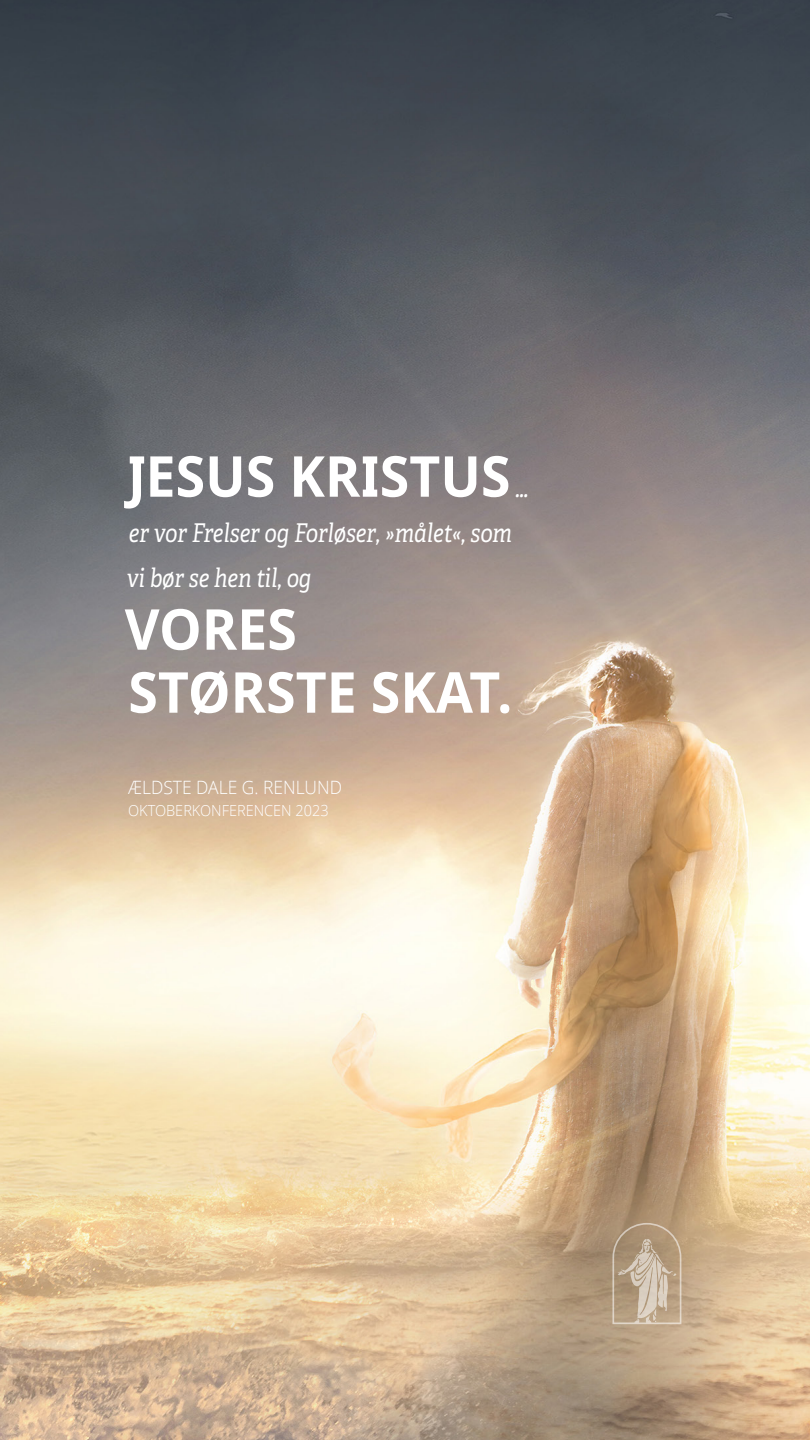
<style>
.page{position:relative;width:810px;height:1440px;background:#fff}
.page>*{position:absolute;margin:0;border:0;box-sizing:border-box;transform-origin:0 0}
.artcl16_p1_figure_image_aside_quote_firs{font:700 56.47px/63px "Dots Solidlds Lat";color:#fff;scale:.95 1}
.artcl16_p1_figure_image_aside_quote_firs-2{font:italic 25.8px/45px "Helam Slablds Lat";color:#fff;scale:.84 1}
.artcl16_p1_figure_image_aside_quote_cita{font:300 18.38px "Dots Solidlds Lat";color:#fff;scale:.95 1}
.artcl16_p1_figure_image_aside_quote_cita-2{font:300 15.3px "Dots Solidlds Lat";color:#fff;scale:.95 1}
.s1{font-family:"Helam Slablds Lat";font-weight:400;font-style:italic;font-size:25.8px}
</style>
<div class="page">
<img style="left:0;top:0;width:810px;height:1440px">
<svg style="left:612px;top:1223px;width:69px;height:101px"></svg>
<p class="artcl16_p1_figure_image_aside_quote_firs" style="left:128px;top:446px;width:423px">JESUS KRISTUS <span class="s1">…</span></p>
<p class="artcl16_p1_figure_image_aside_quote_firs-2" style="left:127px;top:510px;width:460px">er vor Frelser og Forløser, »målet«, som vi bør se hen til, og</p>
<p class="artcl16_p1_figure_image_aside_quote_firs" style="left:125px;top:599px;width:410px">VORES<br>STØRSTE SKAT.</p>
<p class="artcl16_p1_figure_image_aside_quote_cita" style="left:128px;top:774px;width:227px">ÆLDSTE DALE G. RENLUND</p>
<p class="artcl16_p1_figure_image_aside_quote_cita-2" style="left:128px;top:800px;width:213px">OKTOBERKONFERENCEN 2023</p>
</div>
